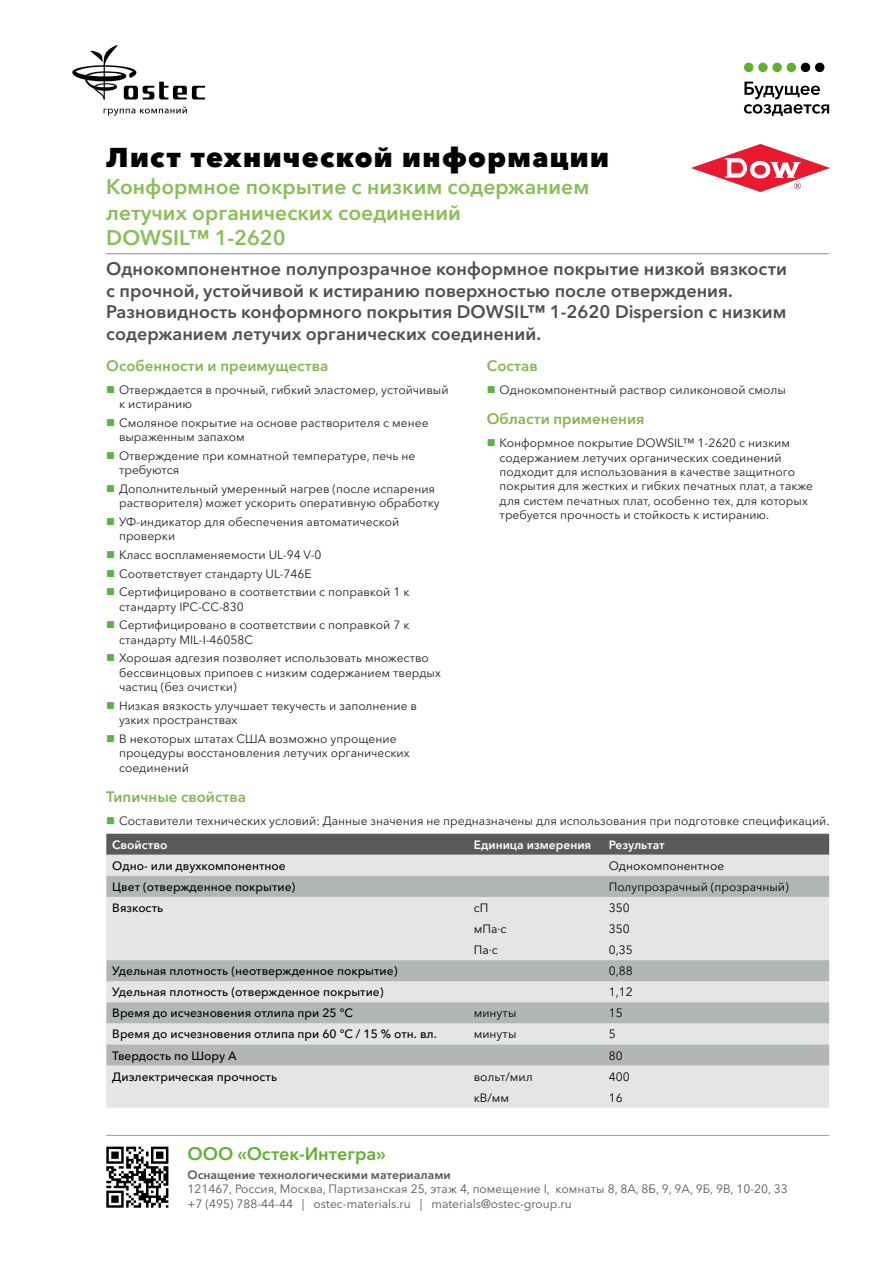
<style>
.page{position:relative;width:893px;height:1263px;background:#fff}
.page>*{position:absolute;margin:0;border:0;box-sizing:border-box;transform-origin:0 0}
.t1{font:800 27px "Avenir Next Cyr";letter-spacing:.05em;color:#000}
.Заголовок1{font:600 21px/25.2px "Avenir Next Cyr";color:#88bf56}
.Заголовок2{font:600 18px/21.6px "Avenir Next Cyr";color:#4f4f4e}
.t2{font:600 18px "Avenir Next Cyr";color:#5eb130}
.Заголовок3{font:600 15px "Avenir Next Cyr";color:#84b653}
.t3{font:12px/14.4px "Avenir Next Cyr";color:#231f20}
.t4{font:500 12px "Avenir Next Cyr";color:#020202}
.t5{font:12px/14.4px "Avenir Next Cyr";color:#575756}
.t6{font:12px "Avenir Next Cyr";color:#020202}
.t7{font:600 12px "Avenir Next Cyr";color:#575756}
.t8{font:600 12px "Avenir Next Cyr";color:#fff}
</style>
<div class="page">
<svg style="left:72px;top:45px;width:133px;height:55px"></svg>
<svg style="left:104px;top:106px;width:83px;height:10px"></svg>
<div style="left:744px;top:63px;width:9px;height:9px;background:#5eb130;border-radius:50%"></div>
<div style="left:758px;top:63px;width:10px;height:9px;background:#5eb130;border-radius:50%"></div>
<div style="left:772px;top:63px;width:10px;height:9px;background:#5eb130;border-radius:50%"></div>
<div style="left:787px;top:63px;width:9px;height:9px;background:#5eb130;border-radius:50%"></div>
<div style="left:801px;top:63px;width:9px;height:9px;background:#000;border-radius:50%"></div>
<div style="left:815px;top:63px;width:9px;height:9px;background:#000;border-radius:50%"></div>
<svg style="left:744px;top:82px;width:85px;height:34px"></svg>
<hr style="left:106px;top:1135px;width:723px;height:1px;background:#9d9d9c">
<svg style="left:106px;top:1146px;width:62px;height:62px"></svg>
<img style="left:691px;top:145px;width:138px;height:47px">
<hr style="left:106px;top:253px;width:723px;height:1px;background:#888c8c">
<div style="left:106px;top:834px;width:723px;height:21px;background:#5a5a5b"></div>
<div style="left:106px;top:855px;width:723px;height:253px;background:#e5e5e5"></div>
<svg style="left:106px;top:876px;width:723px;height:189px;background:#cfd0d0"></svg>
<h1 class="t1" style="left:106px;top:141px;width:504px">Лист технической информации</h1>
<p class="Заголовок1" style="left:106px;top:174px;width:484px">Конформное покрытие с низким содержанием летучих органических соединений<br>DOWSIL™ 1-2620</p>
<p class="Заголовок2" style="left:106px;top:258px;width:682px">Однокомпонентное полупрозрачное конформное покрытие низкой вязкости с прочной, устойчивой к истиранию поверхностью после отверждения.<br>Разновидность конформного покрытия DOWSIL™ 1-2620 Dispersion с низким содержанием летучих органических соединений.</p>
<p class="Заголовок3" style="left:106px;top:356px;width:224px">Особенности и преимущества</p>
<p class="t3" style="left:119px;top:382px;width:331px">Отверждается в прочный, гибкий эластомер, устойчивый к истиранию</p>
<p class="t3" style="left:119px;top:415px;width:311px">Смоляное покрытие на основе растворителя с менее выраженным запахом</p>
<p class="t3" style="left:119px;top:448px;width:298px">Отверждение при комнатной температуре, печь не требуются</p>
<p class="t3" style="left:119px;top:481px;width:322px">Дополнительный умеренный нагрев (после испарения растворителя) может ускорить оперативную обработку</p>
<p class="t3" style="left:119px;top:514px;width:282px">УФ-индикатор для обеспечения автоматической проверки</p>
<p class="t3" style="left:119px;top:547px;width:204px">Класс воспламеняемости UL-94 V-0</p>
<p class="t3" style="left:119px;top:566px;width:194px">Соответствует стандарту UL-746E</p>
<p class="t3" style="left:119px;top:585px;width:292px">Сертифицировано в соответствии с поправкой 1 к стандарту IPC-CC-830</p>
<p class="t3" style="left:119px;top:618px;width:292px">Сертифицировано в соответствии с поправкой 7 к стандарту MIL-I-46058C</p>
<p class="t3" style="left:119px;top:651px;width:323px">Хорошая адгезия позволяет использовать множество бессвинцовых припоев с низким содержанием твердых частиц (без очистки)</p>
<p class="t3" style="left:119px;top:698px;width:299px">Низкая вязкость улучшает текучесть и заполнение в узких пространствах</p>
<p class="t3" style="left:119px;top:731px;width:292px">В некоторых штатах США возможно упрощение процедуры восстановления летучих органических соединений</p>
<p class="Заголовок3" style="left:487px;top:356px;width:52px">Состав</p>
<p class="t3" style="left:500px;top:382px;width:288px">Однокомпонентный раствор силиконовой смолы</p>
<p class="Заголовок3" style="left:487px;top:410px;width:159px">Области применения</p>
<p class="t3" style="left:500px;top:436px;width:315px">Конформное покрытие DOWSIL™ 1-2620 с низким содержанием летучих органических соединений подходит для использования в качестве защитного покрытия для жестких и гибких печатных плат, а также для систем печатных плат, особенно тех, для которых требуется прочность и стойкость к истиранию.</p>
<p class="Заголовок3" style="left:106px;top:788px;width:141px">Типичные свойства</p>
<p class="t3" style="left:119px;top:814px;width:712px">Составители технических условий: Данные значения не предназначены для использования при подготовке спецификаций.</p>
<p class="t8" style="left:112px;top:837px;width:57px">Свойство</p>
<p class="t8" style="left:474px;top:837px;width:119px">Единица измерения</p>
<p class="t8" style="left:609px;top:837px;width:58px">Результат</p>
<p class="t4" style="left:112px;top:858px;width:175px">Одно- или двухкомпонентное</p>
<p class="t6" style="left:609px;top:858px;width:117px">Однокомпонентное</p>
<p class="t4" style="left:112px;top:879px;width:185px">Цвет (отвержденное покрытие)</p>
<p class="t6" style="left:609px;top:879px;width:181px">Полупрозрачный (прозрачный)</p>
<p class="t4" style="left:112px;top:900px;width:53px">Вязкость</p>
<p class="t6" style="left:474px;top:901px;width:16px">сП</p>
<p class="t6" style="left:609px;top:901px;width:22px">350</p>
<p class="t6" style="left:474px;top:922px;width:34px">мПа·с</p>
<p class="t6" style="left:609px;top:922px;width:22px">350</p>
<p class="t6" style="left:474px;top:943px;width:26px">Па·с</p>
<p class="t6" style="left:609px;top:943px;width:25px">0,35</p>
<p class="t4" style="left:112px;top:964px;width:287px">Удельная плотность (неотвержденное покрытие)</p>
<p class="t6" style="left:609px;top:964px;width:25px">0,88</p>
<p class="t4" style="left:112px;top:985px;width:273px">Удельная плотность (отвержденное покрытие)</p>
<p class="t6" style="left:609px;top:985px;width:25px">1,12</p>
<p class="t4" style="left:112px;top:1006px;width:242px">Время до исчезновения отлипа при 25 °C</p>
<p class="t6" style="left:474px;top:1006px;width:44px">минуты</p>
<p class="t6" style="left:609px;top:1006px;width:15px">15</p>
<p class="t4" style="left:112px;top:1027px;width:326px">Время до исчезновения отлипа при 60 °C / 15 % отн. вл.</p>
<p class="t6" style="left:474px;top:1027px;width:44px">минуты</p>
<p class="t6" style="left:609px;top:1027px;width:8px">5</p>
<p class="t4" style="left:112px;top:1048px;width:126px">Твердость по Шору А</p>
<p class="t6" style="left:609px;top:1048px;width:15px">80</p>
<p class="t4" style="left:112px;top:1069px;width:166px">Диэлектрическая прочность</p>
<p class="t6" style="left:474px;top:1069px;width:60px">вольт/мил</p>
<p class="t6" style="left:609px;top:1069px;width:22px">400</p>
<p class="t6" style="left:474px;top:1090px;width:37px">кВ/мм</p>
<p class="t6" style="left:609px;top:1090px;width:15px">16</p>
<h3 class="t2" style="left:188px;top:1143px;width:200px">ООО «Остек-Интегра»</h3>
<p class="t7" style="left:188px;top:1167px;width:265px">Оснащение технологическими материалами</p>
<p class="t5" style="left:188px;top:1182px;width:602px">121467, Россия, Москва, Партизанская 25, этаж 4, помещение I, комнаты 8, 8А, 8Б, 9, 9А, 9Б, 9В, 10-20, 33 +7 (495) 788-44-44 | ostec-materials.ru | materials@ostec-group.ru</p>
</div>
